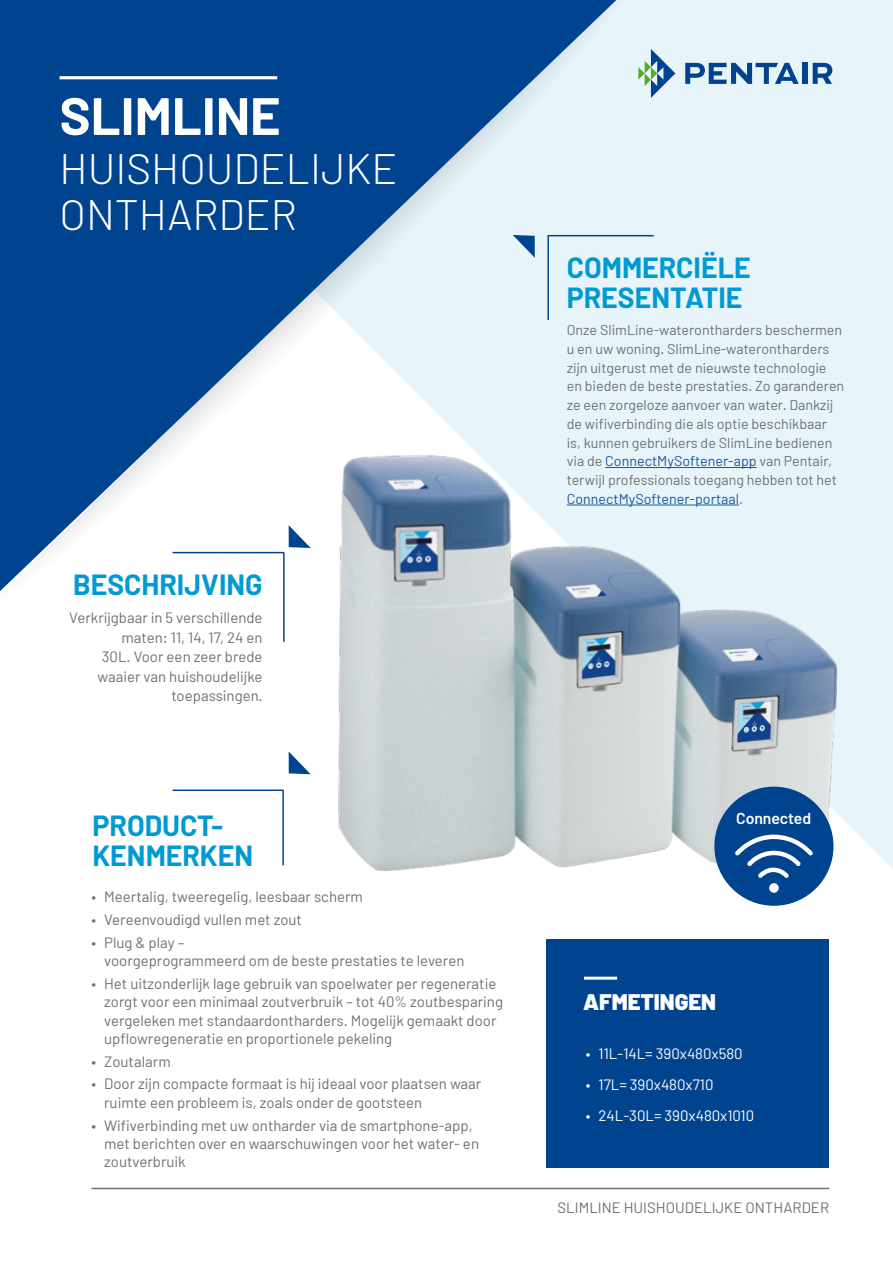
<style>
.page{position:relative;width:893px;height:1263px;background:#e7f5fb}
.page>*{position:absolute;margin:0;border:0;box-sizing:border-box;transform-origin:0 0}
.t1{font:700 52.5px "Barlow";color:#fff}
.t2{font:300 42.6px/45.8px "Barlow";color:#fff}
.t3{font:700 28.5px/30px "Barlow";color:#009ad3}
.t4{font:900 22.5px "Barlow";color:#fff}
.t5{font:600 15.75px "Barlow";letter-spacing:-.005em;color:#fff}
.t6{font:15px/18.5px "Barlow";color:#6f7070}
.t7{font:15px "Barlow";color:#fff}
.t8{font:14.25px/18.8px "Barlow";color:#6f7070}
.s1{color:#1b5899}
</style>
<div class="page">
<div style="left:0;top:614px;width:893px;height:649px;background:#fff"></div>
<svg style="left:0;top:0;width:616px;height:591px;fill:#004490"></svg>
<svg style="left:289px;top:751px;width:22px;height:23px"></svg>
<svg style="left:513px;top:235px;width:22px;height:23px"></svg>
<div style="left:171px;top:525px;width:140px;height:118px;background:#fff"></div>
<div style="left:171px;top:789px;width:114px;height:78px;background:#fff"></div>
<svg style="left:547px;top:234px;width:107px;height:87px"></svg>
<hr style="left:798px;top:915px;width:33px;height:3px;background:#fff">
<svg style="left:638px;top:49px;width:37px;height:49px"></svg>
<svg style="left:685px;top:63px;width:114px;height:21px"></svg>
<div style="left:802px;top:63px;width:5px;height:21px;background:#004490"></div>
<svg style="left:813px;top:63px;width:19px;height:21px"></svg>
<img style="left:321px;top:427px;width:521px;height:462px">
<hr style="left:91px;top:1188px;width:738px;height:1px;background:#6f7070">
<hr style="left:60px;top:76px;width:217px;height:3px;background:#fff">
<div style="left:546px;top:940px;width:282px;height:228px;background:#004490"></div>
<hr style="left:584px;top:977px;width:33px;height:3px;background:#fff">
<div style="left:714px;top:787px;width:119px;height:119px;background:#004490;border-radius:50%"></div>
<svg style="left:735px;top:834px;width:78px;height:44px"></svg>
<div style="left:769px;top:883px;width:10px;height:10px;background:#fff;border-radius:50%"></div>
<h1 class="t1" style="left:60px;top:83px;width:223px">SLIMLINE</h1>
<h2 class="t2" style="left:60px;top:142px;width:339px">HUISHOUDELIJKE<br>ONTHARDER</h2>
<h3 class="t3" style="left:73px;top:570px;width:191px">BESCHRIJVING</h3>
<p class="t6" style="left:69px;top:608px;width:195px;line-height:19.5px;text-align:right">Verkrijgbaar in 5 verschillende maten: 11, 14, 17, 24 en<br>30L. Voor een zeer brede waaier van huishoudelijke toepassingen.</p>
<h3 class="t3" style="left:92px;top:810px;width:162px">PRODUCT-<br>KENMERKEN</h3>
<p class="t6" style="left:91px;top:887px;width:273px">• Meertalig, tweeregelig, leesbaar scherm</p>
<p class="t6" style="left:91px;top:910px;width:212px">• Vereenvoudigd vullen met zout</p>
<p class="t6" style="left:104px;top:932px;width:362px;text-indent:-13px">• Plug &amp; play –<br>voorgeprogrammeerd om de beste prestaties te leveren</p>
<p class="t6" style="left:104px;top:974px;width:400px;text-indent:-13px">• Het uitzonderlijk lage gebruik van spoelwater per regeneratie zorgt voor een minimaal zoutverbruik – tot 40% zoutbesparing vergeleken met standaardontharders. Mogelijk gemaakt door upflowregeneratie en proportionele pekeling</p>
<p class="t6" style="left:91px;top:1052px;width:81px">• Zoutalarm</p>
<p class="t6" style="left:104px;top:1074px;width:379px;text-indent:-13px">• Door zijn compacte formaat is hij ideaal voor plaatsen waar ruimte een probleem is, zoals onder de gootsteen</p>
<p class="t6" style="left:104px;top:1115px;width:376px;text-indent:-13px">• Wifiverbinding met uw ontharder via de smartphone-app, met berichten over en waarschuwingen voor het water- en zoutverbruik</p>
<h3 class="t3" style="left:567px;top:252px;width:185px">COMMERCIËLE<br>PRESENTATIE</h3>
<p class="t8" style="left:567px;top:320px;width:279px">Onze SlimLine-waterontharders beschermen u en uw woning. SlimLine-waterontharders zijn uitgerust met de nieuwste technologie en bieden de beste prestaties. Zo garanderen ze een zorgeloze aanvoer van water. Dankzij de wifiverbinding die als optie beschikbaar is, kunnen gebruikers de SlimLine bedienen via de <span class="s1">ConnectMySoftener-app</span> van Pentair, terwijl professionals toegang hebben tot het <span class="s1">ConnectMySoftener-portaal</span>.</p>
<p class="t5" style="left:736px;top:807px;width:76px">Connected</p>
<h3 class="t4" style="left:583px;top:988px;width:134px">AFMETINGEN</h3>
<p class="t7" style="left:586px;top:1044px;width:158px">• 11L-14L= 390x480x580</p>
<p class="t7" style="left:586px;top:1075px;width:129px">• 17L= 390x480x710</p>
<p class="t7" style="left:586px;top:1106px;width:170px">• 24L-30L= 390x480x1010</p>
<p class="t6" style="left:557px;top:1198px;width:273px">SLIMLINE HUISHOUDELIJKE ONTHARDER</p>
</div>
